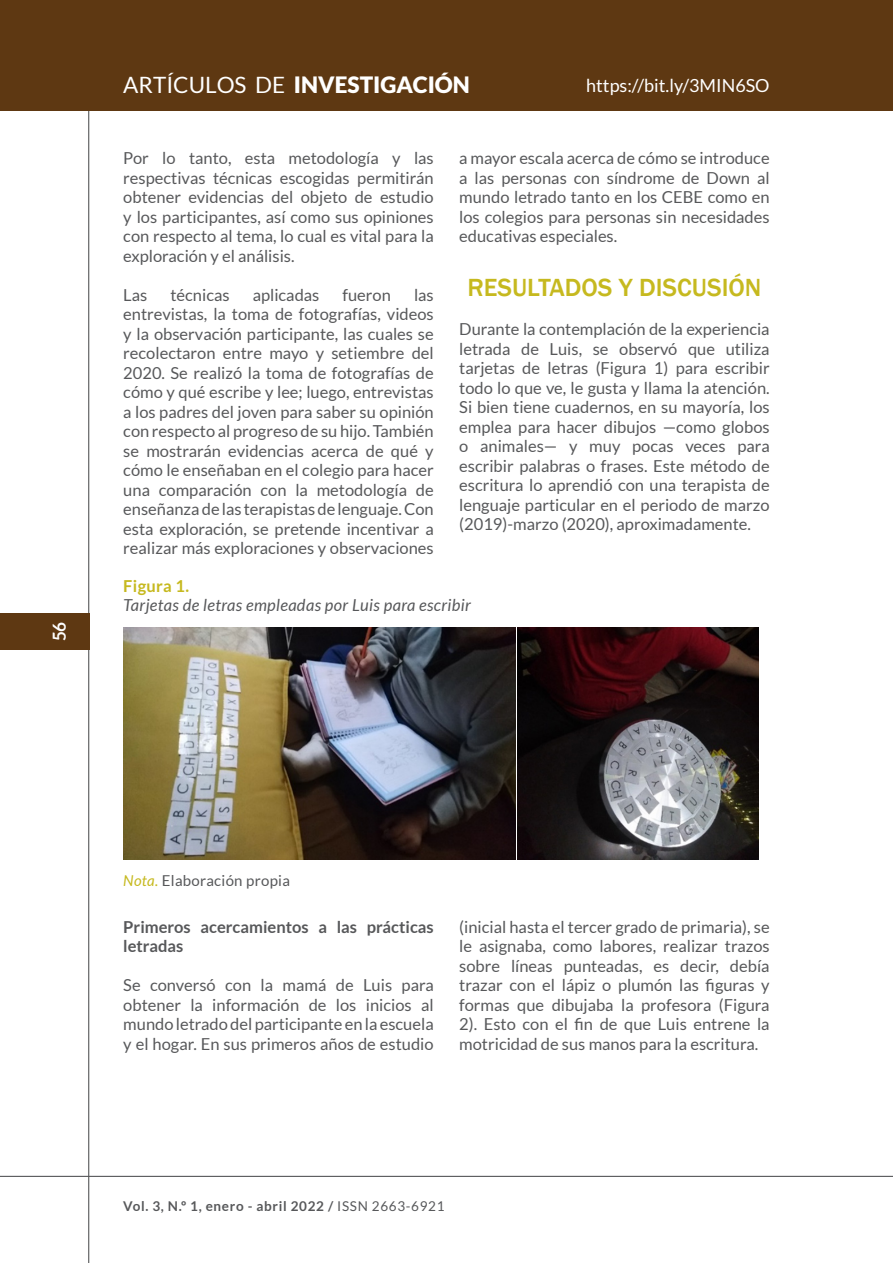
<style>
.page{position:relative;width:893px;height:1263px;background:#fff}
.page>*{position:absolute;margin:0;border:0;box-sizing:border-box;transform-origin:0 0}
.t1{font:500 25.5px "Franklin Gothic";color:#c6b91f}
.t2{font:900 22.5px "Lato";color:#fff}
.t3{font:18px "Lato";color:#fff}
.t4{font:700 18px "Lato";color:#fff;scale:.95 1}
.t5{font:16.5px/19.5px "Lato";color:#57585a;text-align:justify}
.t6{font:italic 16.5px "Lato";letter-spacing:.02em;color:#57585a}
.t7{font:700 16.5px/19.5px "Lato";color:#57585a}
.t8{font:700 16.5px "Lato";letter-spacing:.02em;color:#c6b91f}
.t9{font:15px "Lato";letter-spacing:.02em;color:#57585a}
.t10{font:700 13.5px "Lato";letter-spacing:.05em;color:#57585a}
.s1{font-weight:400}
.s2{font-style:italic;color:#c6b91f}
</style>
<div class="page">
<hr style="left:88px;top:104px;width:1px;height:1159px;background:#57585a">
<div style="left:0;top:613px;width:89px;height:37px;background:#5e3812"></div>
<div style="left:0;top:0;width:893px;height:111px;background:#5e3812"></div>
<hr style="left:0;top:1176px;width:893px;height:1px;background:#57585a">
<img style="left:123px;top:628px;width:393px;height:232px">
<img style="left:518px;top:628px;width:240px;height:232px">
<p class="t4" style="left:49px;top:641px;width:22px;rotate:-90deg">56</p>
<h2 class="t2" style="left:123px;top:72px;width:348px"><span class="s1">ARTÍCULOS DE</span> INVESTIGACIÓN</h2>
<p class="t3" style="left:586px;top:75px;width:185px">https://bit.ly/3MIN6SO</p>
<p class="t5" style="left:123px;top:148px;width:312px">Por lo tanto, esta metodología y las respectivas técnicas escogidas permitirán obtener evidencias del objeto de estudio y los participantes, así como sus opiniones con respecto al tema, lo cual es vital para la exploración y el análisis.</p>
<p class="t5" style="left:123px;top:285px;width:26px">Las</p>
<p class="t5" style="left:170px;top:285px;width:61px">técnicas</p>
<p class="t5" style="left:253px;top:285px;width:68px">aplicadas</p>
<p class="t5" style="left:342px;top:285px;width:50px">fueron</p>
<p class="t5" style="left:123px;top:285px;width:312px;text-indent:291px">las entrevistas, la toma de fotografías, videos y la observación participante, las cuales se recolectaron entre mayo y setiembre del 2020. Se realizó la toma de fotografías de cómo y qué escribe y lee; luego, entrevistas a los padres del joven para saber su opinión con respecto al progreso de su hijo. También se mostrarán evidencias acerca de qué y cómo le enseñaban en el colegio para hacer una comparación con la metodología de enseñanza de las terapistas de lenguaje. Con esta exploración, se pretende incentivar a realizar más exploraciones y observaciones</p>
<p class="t5" style="left:459px;top:148px;width:312px">a mayor escala acerca de cómo se introduce a las personas con síndrome de Down al mundo letrado tanto en los CEBE como en los colegios para personas sin necesidades educativas especiales.</p>
<p class="t1" style="left:467px;top:272px;width:296px">RESULTADOS Y DISCUSIÓN</p>
<p class="t5" style="left:459px;top:319px;width:312px">Durante la contemplación de la experiencia letrada de Luis, se observó que utiliza tarjetas de letras (Figura 1) para escribir todo lo que ve, le gusta y llama la atención.<br>Si bien tiene cuadernos, en su mayoría, los emplea para hacer dibujos —como globos o animales— y muy pocas veces para escribir palabras o frases. Este método de escritura lo aprendió con una terapista de lenguaje particular en el periodo de marzo (2019)-marzo (2020), aproximadamente.</p>
<p class="t8" style="left:123px;top:576px;width:67px">Figura 1.</p>
<p class="t6" style="left:123px;top:596px;width:349px">Tarjetas de letras empleadas por Luis para escribir</p>
<p class="t9" style="left:123px;top:872px;width:168px"><span class="s2">Nota.</span> Elaboración propia</p>
<p class="t7" style="left:123px;top:917px;width:312px">Primeros acercamientos a las prácticas letradas</p>
<p class="t5" style="left:123px;top:975px;width:312px">Se conversó con la mamá de Luis para obtener la información de los inicios al mundo letrado del participante en la escuela y el hogar. En sus primeros años de estudio</p>
<p class="t5" style="left:459px;top:917px;width:312px">(inicial hasta el tercer grado de primaria), se le asignaba, como labores, realizar trazos sobre líneas punteadas, es decir, debía trazar con el lápiz o plumón las figuras y formas que dibujaba la profesora (Figura 2). Esto con el fin de que Luis entrene la motricidad de sus manos para la escritura.</p>
<p class="t10" style="left:123px;top:1198px;width:323px">Vol. 3, N.º 1, enero - abril 2022 / <span class="s1">ISSN 2663-6921</span></p>
</div>
